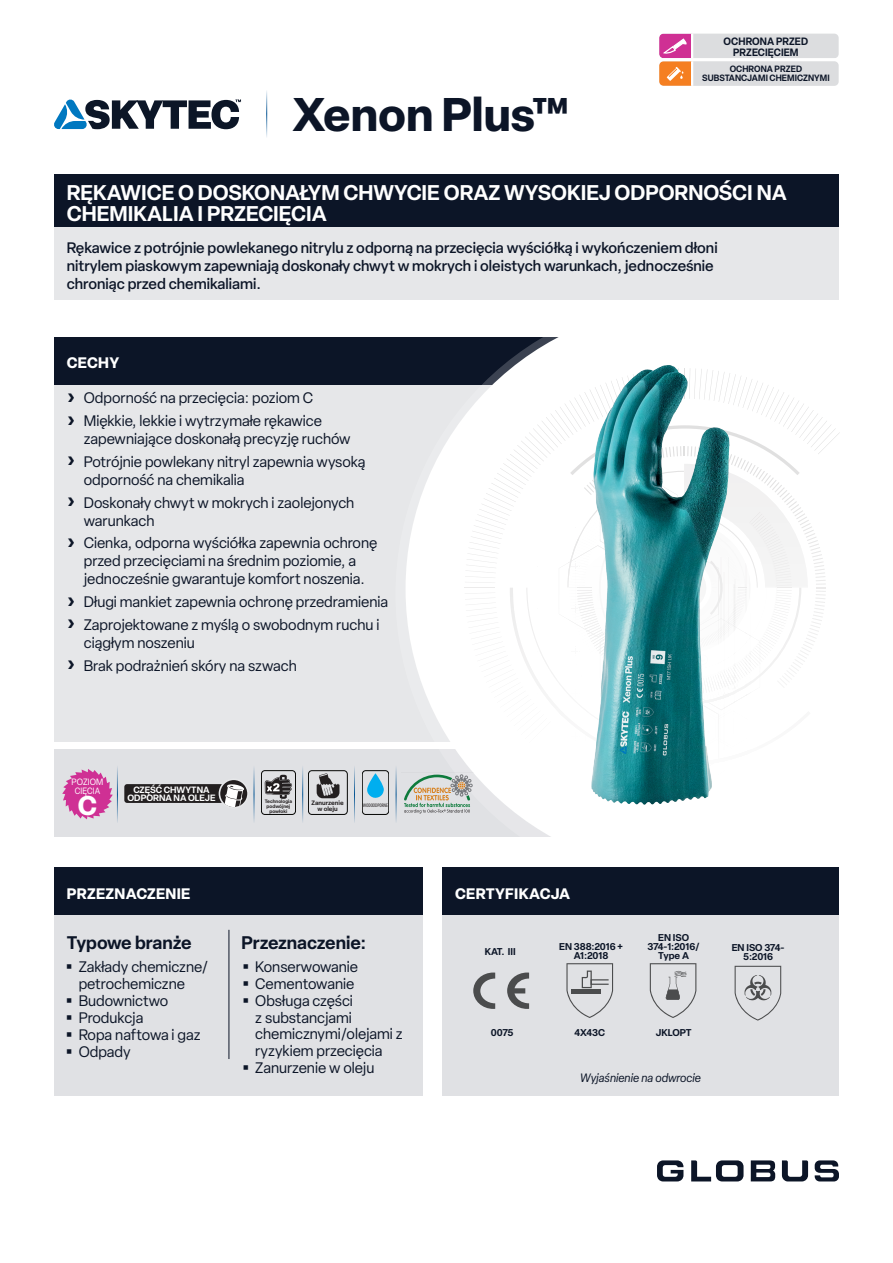
<style>
.page{position:relative;width:893px;height:1263px;background:#fff}
.page>*{position:absolute;margin:0;border:0;box-sizing:border-box;transform-origin:0 0}
.PRODUCT_NAME{font:700 46.5px "Elza";color:#0c1527}
.t1{font:700 26.7px "Elza";color:#fff}
.SHORT_DESCRIPTION{font:600 21px/21px "Elza";color:#fff}
.PANEL_SUB-HEAD{font:600 18px "Elza";color:#0c1527}
.t2{font:15px/18px "Elza";color:#0c1527}
.LONG_DESCRIPTION{font:500 15px/18px "Elza";color:#0c1527}
.PANEL_HEADING{font:700 15px "Elza";letter-spacing:.02em;color:#fff}
.t3{font:italic 12px "Elza";color:#0c1527}
.t4{font:600 10.5px/10.5px "Elza";letter-spacing:.01em;color:#0c1527;text-align:center;scale:.95 1}
.CERTIFICATION_TEXT{font:600 9.75px/9px "Elza";color:#0c1527;text-align:center}
.t5{font:600 9px/9px "Elza";letter-spacing:.01em;color:#0c1527;text-align:center;scale:.95 1}
.t6{font:600 9px/8.2px "Elza";color:#fff;text-align:center}
.t7{font:9px/8.7px "Elza";letter-spacing:.01em;color:#fff;text-align:center;scale:.95 1}
.t8{font:600 6.3px/6.3px "Elza";color:#231f20;text-align:center}
.t9{font:condensed 5.25px "Myriad Pro";letter-spacing:-.01em;color:#231f20}
.t10{font:600 4.8px/4.8px "Elza";color:#231f20;text-align:center}
</style>
<div class="page">
<div style="left:54px;top:749px;width:580px;height:88px;background:#e0e1e4"></div>
<div style="left:54px;top:385px;width:532px;height:357px;background:#e6e7e9"></div>
<div style="left:54px;top:337px;width:586px;height:48px;background:#0c1527"></div>
<div style="left:54px;top:915px;width:368px;height:181px;background:#e0e1e4"></div>
<hr style="left:229px;top:930px;width:1px;height:129px;background:#0c1527">
<div style="left:54px;top:867px;width:368px;height:48px;background:#0c1527"></div>
<div style="left:442px;top:867px;width:397px;height:48px;background:#0c1527"></div>
<svg style="left:395px;top:337px;width:281px;height:500px"></svg>
<div style="left:635px;top:660px;width:9px;height:178px;background:#fff"></div>
<div style="left:618px;top:584px;width:18px;height:254px;background:#fff"></div>
<hr style="left:675px;top:678px;width:3px;height:160px;background:#231f20">
<hr style="left:669px;top:629px;width:3px;height:209px;background:#231f20">
<div style="left:658px;top:641px;width:8px;height:197px;background:#fff"></div>
<div style="left:646px;top:634px;width:18px;height:204px;background:#fff"></div>
<svg style="left:54px;top:100px;width:187px;height:29px"></svg>
<hr style="left:266px;top:88px;width:1px;height:50px;background:#005292">
<div style="left:442px;top:915px;width:397px;height:181px;background:#e0e1e4"></div>
<div style="left:658px;top:32px;width:182px;height:28px;background:#dcdddf;border-radius:6px"></div>
<div style="left:656px;top:31px;width:186px;height:30px;border:3px solid #fff;border-radius:6px"></div>
<div style="left:658px;top:60px;width:182px;height:27px;background:#dcdddf;border-radius:6px"></div>
<div style="left:656px;top:58px;width:186px;height:31px;border:3px solid #fff;border-radius:6px"></div>
<svg style="left:659px;top:34px;width:35px;height:52px;background:#e88183"></svg>
<svg style="left:782px;top:1160px;width:26px;height:21px"></svg>
<svg style="left:691px;top:1160px;width:52px;height:21px"></svg>
<svg style="left:751px;top:1160px;width:24px;height:21px"></svg>
<svg style="left:657px;top:1160px;width:26px;height:21px"></svg>
<svg style="left:815px;top:1160px;width:24px;height:21px"></svg>
<svg style="left:507px;top:972px;width:22px;height:37px"></svg>
<svg style="left:473px;top:972px;width:22px;height:37px"></svg>
<svg style="left:62px;top:769px;width:51px;height:50px"></svg>
<div style="left:308px;top:770px;width:39px;height:45px;border:1px solid #040503;border-radius:4px"></div>
<svg style="left:317px;top:773px;width:22px;height:25px"></svg>
<div style="left:261px;top:770px;width:35px;height:45px;border:1px solid #040503;border-radius:4px"></div>
<svg style="left:265px;top:775px;width:27px;height:24px"></svg>
<div style="left:124px;top:784px;width:100px;height:19px;background:#231f20;border-radius:3px"></div>
<svg style="left:219px;top:779px;width:29px;height:29px"></svg>
<svg style="left:223px;top:784px;width:21px;height:22px"></svg>
<div style="left:219px;top:778px;width:30px;height:31px;border:2px solid #e6e7e9;border-radius:50%"></div>
<svg style="left:367px;top:773px;width:17px;height:25px"></svg>
<div style="left:362px;top:770px;width:27px;height:45px;border:1px solid #040503;border-radius:4px"></div>
<div style="left:54px;top:174px;width:785px;height:53px;background:#0c1527"></div>
<div style="left:54px;top:227px;width:785px;height:73px;background:#e6e7e9"></div>
<svg style="left:566px;top:963px;width:47px;height:55px"></svg>
<hr style="left:117px;top:764px;width:1px;height:59px;background:#005292">
<hr style="left:254px;top:764px;width:1px;height:59px;background:#005292">
<hr style="left:302px;top:764px;width:1px;height:59px;background:#005292">
<hr style="left:354px;top:764px;width:1px;height:59px;background:#005292">
<hr style="left:396px;top:764px;width:1px;height:59px;background:#005292">
<svg style="left:402px;top:368px;width:438px;height:450px"></svg>
<svg style="left:650px;top:963px;width:46px;height:55px"></svg>
<svg style="left:735px;top:966px;width:46px;height:54px"></svg>
<img style="left:619px;top:365px;width:49px;height:29px">
<p class="PRODUCT_NAME" style="left:292px;top:81px;width:277px">Xenon Plus™</p>
<p class="t4" style="left:724px;top:36px;width:90px">OCHRONA PRZED<br>PRZECIĘCIEM</p>
<p class="t5" style="left:702px;top:64px;width:136px">OCHRONA PRZED<br>SUBSTANCJAMI CHEMICZNYMI</p>
<p class="SHORT_DESCRIPTION" style="left:67px;top:182px;width:721px">RĘKAWICE O DOSKONAŁYM CHWYCIE ORAZ WYSOKIEJ ODPORNOŚCI NA<br>CHEMIKALIA I PRZECIĘCIA</p>
<p class="LONG_DESCRIPTION" style="left:67px;top:238px;width:652px">Rękawice z potrójnie powlekanego nitrylu z odporną na przecięcia wyściółką i wykończeniem dłoni nitrylem piaskowym zapewniają doskonały chwyt w mokrych i oleistych warunkach, jednocześnie chroniąc przed chemikaliami.</p>
<p class="PANEL_HEADING" style="left:67px;top:352px;width:54px">CECHY</p>
<p class="t2" style="left:84px;top:389px;width:231px">Odporność na przecięcia: poziom C</p>
<p class="t2" style="left:84px;top:412px;width:268px">Miękkie, lekkie i wytrzymałe rękawice zapewniające doskonałą precyzję ruchów</p>
<p class="t2" style="left:84px;top:453px;width:283px">Potrójnie powlekany nitryl zapewnia wysoką odporność na chemikalia</p>
<p class="t2" style="left:84px;top:493px;width:272px">Doskonały chwyt w mokrych i zaolejonych warunkach</p>
<p class="t2" style="left:84px;top:534px;width:295px">Cienka, odporna wyściółka zapewnia ochronę przed przecięciami na średnim poziomie, a jednocześnie gwarantuje komfort noszenia.</p>
<p class="t2" style="left:84px;top:593px;width:306px">Długi mankiet zapewnia ochronę przedramienia</p>
<p class="t2" style="left:84px;top:616px;width:297px">Zaprojektowane z myślą o swobodnym ruchu i ciągłym noszeniu</p>
<p class="t2" style="left:84px;top:656px;width:215px">Brak podrażnień skóry na szwach</p>
<p class="t7" style="left:72px;top:778px;width:35px">POZIOM<br>CIĘCIA</p>
<p class="t1" style="left:78px;top:786px;width:21px">C</p>
<p class="t8" style="left:312px;top:799px;width:34px">Zanurzenie w oleju</p>
<p class="t6" style="left:127px;top:785px;width:90px">CZĘŚĆ CHWYTNA<br>ODPORNA NA OLEJE</p>
<p class="t10" style="left:265px;top:799px;width:29px">Technologia podwójnej powłoki</p>
<p class="t9" style="left:363px;top:802px;width:27px">WODOODPORNE</p>
<p class="PANEL_HEADING" style="left:67px;top:882px;width:125px">PRZEZNACZENIE</p>
<p class="PANEL_HEADING" style="left:455px;top:882px;width:117px">CERTYFIKACJA</p>
<p class="PANEL_SUB-HEAD" style="left:67px;top:930px;width:127px">Typowe branże</p>
<p class="PANEL_SUB-HEAD" style="left:241px;top:930px;width:126px">Przeznaczenie:</p>
<p class="t2" style="left:79px;top:959px;width:131px;line-height:16.5px">Zakłady chemiczne/ petrochemiczne</p>
<p class="t2" style="left:79px;top:991px;width:91px">Budownictwo</p>
<p class="t2" style="left:79px;top:1008px;width:66px">Produkcja</p>
<p class="t2" style="left:79px;top:1025px;width:124px">Ropa naftowa i gaz</p>
<p class="t2" style="left:79px;top:1042px;width:54px">Odpady</p>
<p class="t2" style="left:255px;top:958px;width:104px">Konserwowanie</p>
<p class="t2" style="left:255px;top:975px;width:101px">Cementowanie</p>
<p class="t2" style="left:255px;top:993px;width:149px;line-height:16.5px">Obsługa części<br>z substancjami chemicznymi/olejami z ryzykiem przecięcia</p>
<p class="t2" style="left:255px;top:1058px;width:121px">Zanurzenie w oleju</p>
<p class="CERTIFICATION_TEXT" style="left:485px;top:947px;width:32px">KAT. III</p>
<p class="CERTIFICATION_TEXT" style="left:559px;top:942px;width:65px">EN 388:2016 +<br>A1:2018</p>
<p class="CERTIFICATION_TEXT" style="left:647px;top:932px;width:54px">EN ISO<br>374-1:2016/<br>Type A</p>
<p class="CERTIFICATION_TEXT" style="left:491px;top:1028px;width:24px">0075</p>
<p class="CERTIFICATION_TEXT" style="left:656px;top:1028px;width:37px">JKLOPT</p>
<p class="CERTIFICATION_TEXT" style="left:574px;top:1028px;width:32px">4X43C</p>
<p class="t3" style="left:580px;top:1070px;width:122px">Wyjaśnienie na odwrocie</p>
<p class="CERTIFICATION_TEXT" style="left:732px;top:942px;width:54px">EN ISO 374-<br>5:2016</p>
</div>
